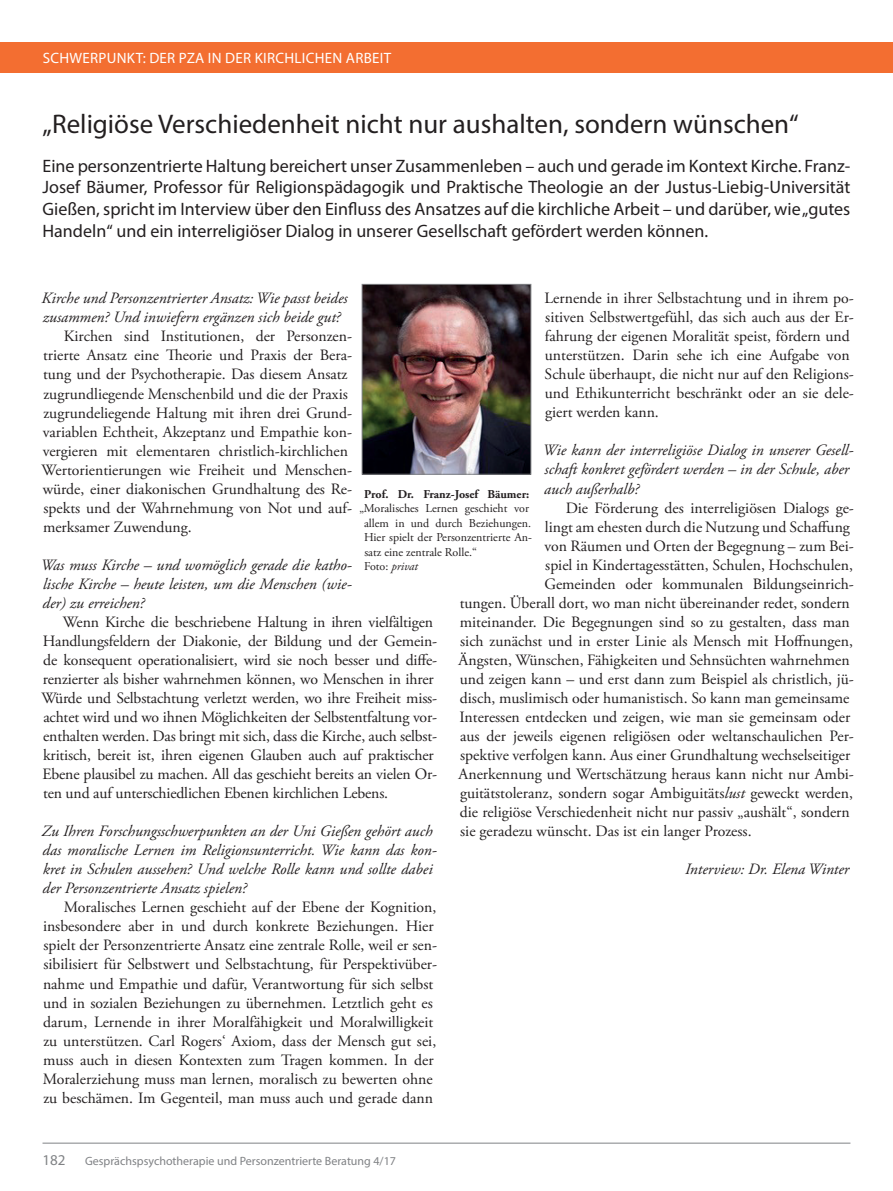
<style>
.page{position:relative;width:893px;height:1191px;background:#fff}
.page>*{position:absolute;margin:0;border:0;box-sizing:border-box;transform-origin:0 0}
.t1{font:27px "Myriad Pro";color:#231f20}
.t2{font:18px/21.6px "Myriad Pro";color:#231f20;text-align:justify}
.t3{font:15.75px/19px "Adobe Garamond Pro";color:#231f20}
.t4{font:italic 15.75px/19px "Adobe Garamond Pro";color:#231f20}
.t5{font:15px "Myriad Pro";letter-spacing:.02em;color:#fff}
.t6{font:15px "Myriad Pro";color:#808285}
.t7{font:12px/14.4px "Adobe Garamond Pro";color:#231f20}
.t8{font:12px "Myriad Pro";color:#808285}
.t9{font:700 12px "Adobe Garamond Pro";color:#231f20}
.s1{font-style:italic}
</style>
<div class="page">
<hr style="left:43px;top:1142px;width:807px;height:1px;background:#808285">
<div style="left:0;top:43px;width:893px;height:30px;background:#f36e31"></div>
<img style="left:364px;top:286px;width:165px;height:186px">
<div style="left:362px;top:284px;width:169px;height:190px;border:1px solid #808285"></div>
<p class="t5" style="left:43px;top:49px;width:350px">SCHWERPUNKT: DER PZA IN DER KIRCHLICHEN ARBEIT</p>
<h1 class="t1" style="left:43px;top:107px;width:758px">„Religiöse Verschiedenheit nicht nur aushalten, sondern wünschen“</h1>
<p class="t2" style="left:43px;top:155px;width:809px">Eine personzentrierte Haltung bereichert unser Zusammenleben – auch und gerade im Kontext Kirche. Franz-Josef Bäumer, Professor für Religionspädagogik und Praktische Theologie an der Justus-Liebig-Universität Gießen, spricht im Interview über den Einfluss des Ansatzes auf die kirchliche Arbeit – und darüber, wie „gutes Handeln“ und ein interreligiöser Dialog in unserer Gesellschaft gefördert werden können.</p>
<p class="t3" style="left:545px;top:289px;width:311px">Lernende in ihrer Selbstachtung und in ihrem po&shy;sitiven Selbstwertgefühl, das sich auch aus der Er&shy;fahrung der eigenen Moralität speist, fördern und unterstützen. Darin sehe ich eine Aufgabe von Schule überhaupt, die nicht nur auf den Religions&shy;und Ethikunterricht beschränkt oder an sie dele&shy;giert werden kann.</p>
<p class="t4" style="left:543px;top:441px;width:312px">Wie kann der interreligiöse Dialog in unserer Gesell&shy;schaft konkret gefördert werden – in der Schule, aber auch außerhalb?</p>
<p class="t3" style="left:566px;top:498px;width:290px">Die Förderung des interreligiösen Dialogs ge-</p>
<p class="t3" style="left:545px;top:517px;width:306px">lingt am ehesten durch die Nutzung und Schaffung</p>
<p class="t3" style="left:544px;top:536px;width:311px">von Räumen und Orten der Begegnung – zum Bei-</p>
<p class="t3" style="left:545px;top:555px;width:309px">spiel in Kindertagesstätten, Schulen, Hochschulen,</p>
<p class="t3" style="left:544px;top:575px;width:311px">Gemeinden oder kommunalen Bildungseinrich-</p>
<p class="t3" style="left:460px;top:594px;width:392px">tungen. Überall dort, wo man nicht übereinander redet, sondern</p>
<p class="t3" style="left:460px;top:613px;width:392px">miteinander. Die Begegnungen sind so zu gestalten, dass man</p>
<p class="t3" style="left:460px;top:632px;width:394px">sich zunächst und in erster Linie als Mensch mit Hoffnungen,</p>
<p class="t3" style="left:459px;top:651px;width:393px">Ängsten, Wünschen, Fähigkeiten und Sehnsüchten wahrnehmen</p>
<p class="t3" style="left:460px;top:670px;width:396px">und zeigen kann – und erst dann zum Beispiel als christlich, jü-</p>
<p class="t3" style="left:460px;top:689px;width:391px">disch, muslimisch oder humanistisch. So kann man gemeinsame</p>
<p class="t3" style="left:459px;top:708px;width:392px">Interessen entdecken und zeigen, wie man sie gemeinsam oder</p>
<p class="t3" style="left:460px;top:727px;width:395px">aus der jeweils eigenen religiösen oder weltanschaulichen Per-</p>
<p class="t3" style="left:460px;top:746px;width:392px">spektive verfolgen kann. Aus einer Grundhaltung wechselseitiger</p>
<p class="t3" style="left:459px;top:765px;width:397px">Anerkennung und Wertschätzung heraus kann nicht nur Ambi-</p>
<p class="t3" style="left:460px;top:784px;width:394px">guitätstoleranz, sondern sogar Ambiguitäts<span class="s1">lust</span> geweckt werden,</p>
<p class="t3" style="left:460px;top:803px;width:391px">die religiöse Verschiedenheit nicht nur passiv „aushält“, sondern</p>
<p class="t3" style="left:460px;top:822px;width:293px">sie geradezu wünscht. Das ist ein langer Prozess.</p>
<p class="t4" style="left:685px;top:860px;width:166px">Interview: Dr. Elena Winter</p>
<p class="t4" style="left:42px;top:289px;width:308px">Kirche und Personzentrierter Ansatz: Wie passt beides zusammen? Und inwiefern ergänzen sich beide gut?</p>
<p class="t3" style="left:42px;top:327px;width:312px;text-indent:22px">Kirchen sind Institutionen, der Personzen&shy;trierte Ansatz eine Theorie und Praxis der Bera&shy;tung und der Psychotherapie. Das diesem Ansatz zugrundliegende Menschenbild und die der Praxis zugrundeliegende Haltung mit ihren drei Grund&shy;variablen Echtheit, Akzeptanz und Empathie kon&shy;vergieren mit elementaren christlich-kirchlichen Wertorientierungen wie Freiheit und Menschen&shy;würde, einer diakonischen Grundhaltung des Re&shy;spekts und der Wahrnehmung von Not und auf&shy;merksamer Zuwendung.</p>
<p class="t4" style="left:41px;top:555px;width:312px;text-align:justify">Was muss Kirche – und womöglich gerade die katho&shy;lische Kirche – heute leisten, um die Menschen (wie&shy;der) zu erreichen?</p>
<p class="t3" style="left:42px;top:613px;width:397px;text-indent:21px">Wenn Kirche die beschriebene Haltung in ihren vielfältigen Handlungsfeldern der Diakonie, der Bildung und der Gemein&shy;de konsequent operationalisiert, wird sie noch besser und diffe&shy;renzierter als bisher wahrnehmen können, wo Menschen in ihrer Würde und Selbstachtung verletzt werden, wo ihre Freiheit miss&shy;achtet wird und wo ihnen Möglichkeiten der Selbstentfaltung vor&shy;enthalten werden. Das bringt mit sich, dass die Kirche, auch selbst&shy;kritisch, bereit ist, ihren eigenen Glauben auch auf praktischer Ebene plausibel zu machen. All das geschieht bereits an vielen Or&shy;ten und auf unterschiedlichen Ebenen kirchlichen Lebens.</p>
<p class="t4" style="left:42px;top:822px;width:397px">Zu Ihren Forschungsschwerpunkten an der Uni Gießen gehört auch das moralische Lernen im Religionsunterricht. Wie kann das kon&shy;kret in Schulen aussehen? Und welche Rolle kann und sollte dabei der Personzentrierte Ansatz spielen?</p>
<p class="t3" style="left:43px;top:898px;width:396px;text-indent:21px">Moralisches Lernen geschieht auf der Ebene der Kognition, insbesondere aber in und durch konkrete Beziehungen. Hier spielt der Personzentrierte Ansatz eine zentrale Rolle, weil er sen&shy;sibilisiert für Selbstwert und Selbstachtung, für Perspektivüber&shy;nahme und Empathie und dafür, Verantwortung für sich selbst und in sozialen Beziehungen zu übernehmen. Letztlich geht es darum, Lernende in ihrer Moralfähigkeit und Moralwilligkeit zu unterstützen. Carl Rogers‘ Axiom, dass der Mensch gut sei, muss auch in diesen Kontexten zum Tragen kommen. In der Moralerziehung muss man lernen, moralisch zu bewerten ohne zu beschämen. Im Gegenteil, man muss auch und gerade dann</p>
<p class="t9" style="left:364px;top:487px;width:166px">Prof. Dr. Franz-Josef Bäumer:</p>
<p class="t7" style="left:364px;top:502px;width:169px;text-indent:-5px">„Moralisches Lernen geschieht vor allem in und durch Beziehungen.<br>Hier spielt der Personzentrierte An&shy;satz eine zentrale Rolle.“<br>Foto: <span class="s1">privat</span></p>
<p class="t6" style="left:43px;top:1151px;width:25px">182</p>
<p class="t8" style="left:85px;top:1154px;width:313px">Gesprächspsychotherapie und Personzentrierte Beratung 4/17</p>
</div>
